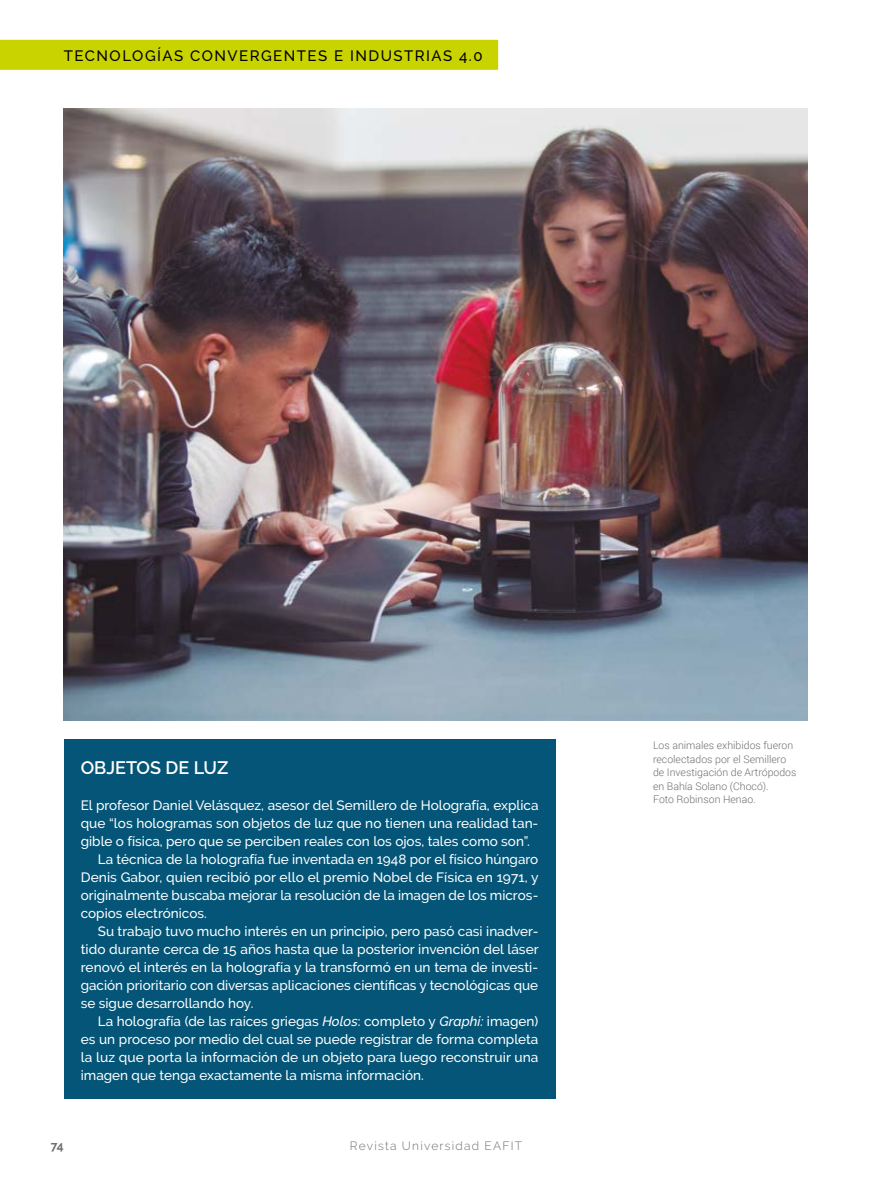
<style>
.page{position:relative;width:893px;height:1191px;background:#fff}
.page>*{position:absolute;margin:0;border:0;box-sizing:border-box;transform-origin:0 0}
.t1{font:600 18px "Raleway";color:#fff}
.t2{font:500 15px "Raleway";letter-spacing:.1em;color:#000}
.t3{font:500 13.5px "Raleway";color:#fff}
.t4{font:300 12px "Raleway";letter-spacing:.1em;color:#706f6f}
.t5{font:700 12px "Raleway";color:#706f6f}
.t6{font:300 10.5px/13.5px "Roboto";color:#706f6f}
.s1{font-style:italic}
</style>
<div class="page">
<div style="left:64px;top:739px;width:491px;height:359px;background:#045577"></div>
<img style="left:64px;top:108px;width:744px;height:612px">
<div style="left:0;top:40px;width:498px;height:30px;background:#c8d300"></div>
<p class="t2" style="left:64px;top:47px;width:420px">TECNOLOGÍAS CONVERGENTES E INDUSTRIAS 4.0</p>
<h1 class="t1" style="left:81px;top:757px;width:149px">OBJETOS DE LUZ</h1>
<p class="t3" style="left:81px;top:797px;width:459px">El profesor Daniel Velásquez, asesor del Semillero de Holografía, explica</p>
<p class="t3" style="left:81px;top:815px;width:459px">que “los hologramas son objetos de luz que no tienen una realidad tan-</p>
<p class="t3" style="left:81px;top:833px;width:450px">gible o física, pero que se perciben reales con los ojos, tales como son”.</p>
<p class="t3" style="left:98px;top:851px;width:442px">La técnica de la holografía fue inventada en 1948 por el físico húngaro</p>
<p class="t3" style="left:81px;top:869px;width:459px">Denis Gabor, quien recibió por ello el premio Nobel de Física en 1971, y</p>
<p class="t3" style="left:81px;top:887px;width:459px">originalmente buscaba mejorar la resolución de la imagen de los micros-</p>
<p class="t3" style="left:81px;top:905px;width:128px">copios electrónicos.</p>
<p class="t3" style="left:98px;top:923px;width:442px">Su trabajo tuvo mucho interés en un principio, pero pasó casi inadver-</p>
<p class="t3" style="left:81px;top:941px;width:459px">tido durante cerca de 15 años hasta que la posterior invención del láser</p>
<p class="t3" style="left:81px;top:959px;width:459px">renovó el interés en la holografía y la transformó en un tema de investi-</p>
<p class="t3" style="left:81px;top:977px;width:459px">gación prioritario con diversas aplicaciones científicas y tecnológicas que</p>
<p class="t3" style="left:81px;top:995px;width:174px">se sigue desarrollando hoy.</p>
<p class="t3" style="left:98px;top:1013px;width:442px">La holografía (de las raíces griegas <span class="s1">Holos</span>: completo y <span class="s1">Graphi:</span> imagen)</p>
<p class="t3" style="left:81px;top:1031px;width:459px">es un proceso por medio del cual se puede registrar de forma completa</p>
<p class="t3" style="left:81px;top:1049px;width:459px">la luz que porta la información de un objeto para luego reconstruir una</p>
<p class="t3" style="left:81px;top:1067px;width:344px">imagen que tenga exactamente la misma información.</p>
<p class="t5" style="left:51px;top:1139px;width:14px">74</p>
<p class="t4" style="left:350px;top:1139px;width:174px">Revista Universidad EAFIT</p>
<p class="t6" style="left:653px;top:738px;width:145px">Los animales exhibidos fueron recolectados por el Semillero de Investigación de Artrópodos en Bahía Solano (Chocó).<br>Foto Robinson Henao.</p>
</div>
